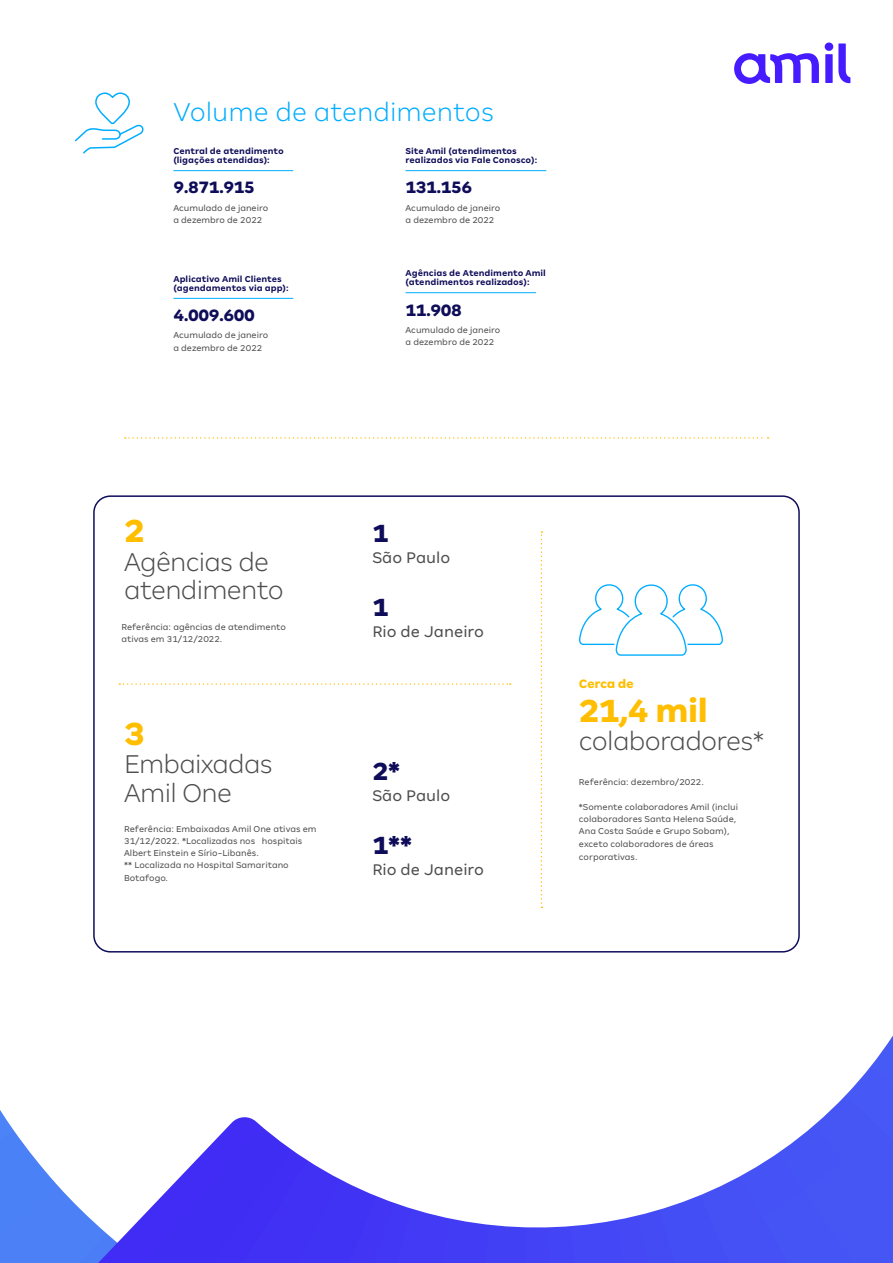
<style>
.page{position:relative;width:893px;height:1263px;background:#fff}
.page>*{position:absolute;margin:0;border:0;box-sizing:border-box;transform-origin:0 0}
.t1{font:800 36px "Amil Typeface";color:#ffbe00}
.t2{font:300 28.65px "Amil Typeface";color:#00adff}
.t3{font:300 28.65px "Amil Typeface";letter-spacing:-.025em;color:#4d4d4d}
.t4{font:300 28.5px/28.7px "Amil Typeface";letter-spacing:-.025em;color:#4d4d4d}
.t5{font:800 27.9px "Amil Typeface";color:#0f0d59}
.t6{font:800 18.6px "Amil Typeface";letter-spacing:-.025em;color:#0f0d59}
.t7{font:17.1px "Amil Typeface";color:#4d4d4d}
.t8{font:800 13.5px "Amil Typeface";letter-spacing:-.025em;color:#ffbe00}
.t9{font:9.6px/12.5px "Amil Typeface";color:#4d4d4d}
.t10{font:700 9.45px/9px "Amil Typeface";color:#0f0d59}
.t11{font:9.45px/12.3px "Amil Typeface";color:#4d4d4d}
</style>
<div class="page">
<svg style="left:734px;top:43px;width:116px;height:41px"></svg>
<svg style="left:0;top:1110px;width:98px;height:153px"></svg>
<svg style="left:98px;top:1035px;width:795px;height:228px"></svg>
<div style="left:93px;top:495px;width:707px;height:457px;border:2px solid #0f0d59;border-radius:16px"></div>
<svg style="left:119px;top:683px;width:392px;height:2px"></svg>
<svg style="left:541px;top:531px;width:1px;height:377px"></svg>
<svg style="left:75px;top:92px;width:69px;height:62px"></svg>
<svg style="left:579px;top:584px;width:144px;height:72px"></svg>
<hr style="left:173px;top:170px;width:120px;height:1px;background:#00adff">
<hr style="left:173px;top:298px;width:120px;height:1px;background:#00adff">
<hr style="left:405px;top:292px;width:131px;height:1px;background:#00adff">
<hr style="left:405px;top:170px;width:141px;height:1px;background:#00adff">
<svg style="left:125px;top:437px;width:644px;height:2px"></svg>
<p class="t2" style="left:173px;top:96px;width:322px">Volume de atendimentos</p>
<p class="t10" style="left:173px;top:146px;width:112px">Central de atendimento</p>
<p class="t10" style="left:173px;top:155px;width:98px">(ligações atendidas):</p>
<p class="t10" style="left:405px;top:146px;width:133px">Site Amil (atendimentos realizados via Fale Conosco):</p>
<p class="t6" style="left:173px;top:176px;width:83px">9.871.915</p>
<p class="t11" style="left:173px;top:202px;width:96px">Acumulado de janeiro a dezembro de 2022</p>
<p class="t6" style="left:405px;top:176px;width:68px">131.156</p>
<p class="t11" style="left:405px;top:202px;width:96px">Acumulado de janeiro a dezembro de 2022</p>
<p class="t10" style="left:173px;top:274px;width:110px">Aplicativo Amil Clientes</p>
<p class="t10" style="left:173px;top:283px;width:117px">(agendamentos via app):</p>
<p class="t10" style="left:405px;top:268px;width:142px">Agências de Atendimento Amil (atendimentos realizados):</p>
<p class="t6" style="left:173px;top:304px;width:83px">4.009.600</p>
<p class="t11" style="left:173px;top:329px;width:96px">Acumulado de janeiro a dezembro de 2022</p>
<p class="t6" style="left:405px;top:298px;width:58px">11.908</p>
<p class="t11" style="left:405px;top:324px;width:96px">Acumulado de janeiro a dezembro de 2022</p>
<p class="t1" style="left:124px;top:509px;width:22px">2</p>
<p class="t4" style="left:124px;top:547px;width:161px">Agências de atendimento</p>
<p class="t9" style="left:121px;top:620px;width:166px">Referência: agências de atendimento</p>
<p class="t9" style="left:121px;top:632px;width:103px">ativas em 31/12/2022.</p>
<p class="t1" style="left:124px;top:711px;width:22px">3</p>
<p class="t4" style="left:124px;top:749px;width:150px">Embaixadas</p>
<p class="t4" style="left:124px;top:778px;width:109px">Amil One</p>
<p class="t9" style="left:124px;top:822px;width:194px">Referência: Embaixadas Amil One ativas em<br>31/12/2022. *Localizadas nos hospitais<br>Albert Einstein e Sírio-Libanês.</p>
<p class="t9" style="left:124px;top:859px;width:166px">** Localizada no Hospital Samaritano<br>Botafogo.</p>
<p class="t5" style="left:372px;top:517px;width:18px">1</p>
<p class="t7" style="left:372px;top:547px;width:79px">São Paulo</p>
<p class="t5" style="left:372px;top:590px;width:18px">1</p>
<p class="t7" style="left:372px;top:621px;width:113px">Rio de Janeiro</p>
<p class="t5" style="left:372px;top:754px;width:30px">2*</p>
<p class="t7" style="left:372px;top:785px;width:79px">São Paulo</p>
<p class="t5" style="left:372px;top:828px;width:42px">1**</p>
<p class="t7" style="left:372px;top:859px;width:113px">Rio de Janeiro</p>
<p class="t8" style="left:579px;top:675px;width:56px">Cerca de</p>
<p class="t1" style="left:579px;top:689px;width:131px">21,4 mil</p>
<p class="t3" style="left:579px;top:724px;width:187px">colaboradores*</p>
<p class="t9" style="left:579px;top:776px;width:127px">Referência: dezembro/2022.</p>
<p class="t9" style="left:579px;top:800px;width:161px">*Somente colaboradores Amil (inclui colaboradores Santa Helena Saúde,<br>Ana Costa Saúde e Grupo Sobam), exceto colaboradores de áreas corporativas.</p>
</div>
